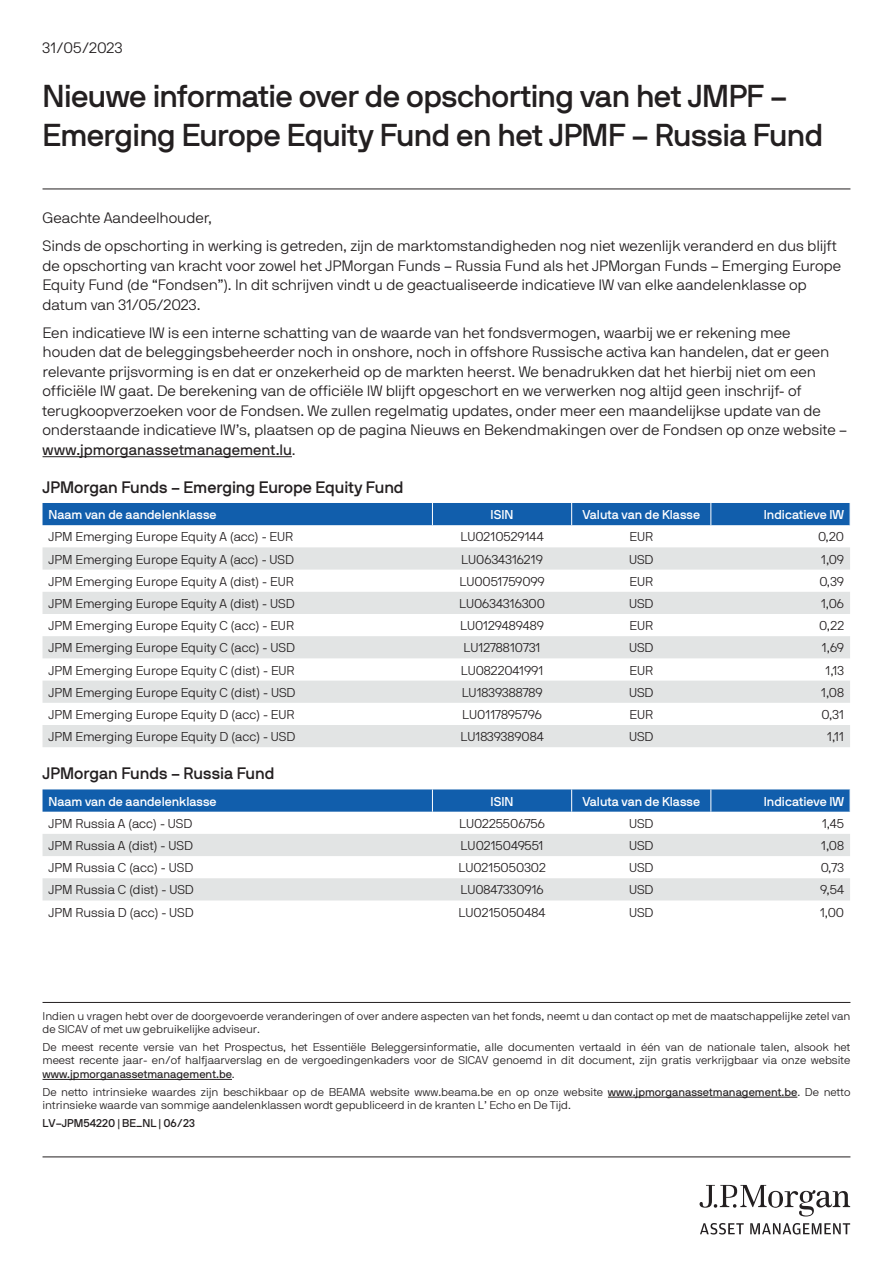
<style>
.page{position:relative;width:893px;height:1263px;background:#fff}
.page>*{position:absolute;margin:0;border:0;box-sizing:border-box;transform-origin:0 0}
.Document_Title_-_Med{font:31.5px/39px "JPMAM Pro Med";letter-spacing:-.02em;color:#231f20}
.Subhead_-_12_14{font:16.5px "JPMAM Pro Med";color:#231f20}
.Body_Light_-_10_13{font:15px/19.5px "JPMAM Pro Lig";letter-spacing:-.005em;color:#231f20}
.Document_Date_-_Ligh{font:15px "JPMAM Pro Lig";color:#231f20}
.Document_Date_-_Ligh-2{font:12.75px "JPMAM Pro Lig";color:#231f20}
.Document_Date_-_Ligh-3{font:12.75px "JPMAM Pro Med";color:#fff}
.Disclaimer{font:11.25px/13.5px "JPMAM Pro Lig";color:#231f20}
.Product_code{font:11.25px "JPMAM Pro Med";color:#231f20}
.s1{font-family:"JPMAM Pro Reg"}
</style>
<div class="page">
<svg style="left:699px;top:1185px;width:151px;height:31px"></svg>
<svg style="left:700px;top:1223px;width:44px;height:11px"></svg>
<svg style="left:750px;top:1223px;width:100px;height:11px"></svg>
<hr style="left:43px;top:1157px;width:807px;height:1px;background:#231f20">
<hr style="left:43px;top:1002px;width:807px;height:1px;background:#231f20">
<hr style="left:43px;top:1079px;width:189px;height:1px;background:#231f20">
<hr style="left:608px;top:1097px;width:189px;height:1px;background:#231f20">
<hr style="left:43px;top:189px;width:807px;height:1px;background:#231f20">
<hr style="left:43px;top:456px;width:249px;height:1px;background:#231f20">
<svg style="left:43px;top:547px;width:807px;height:200px;fill:#e2e4e4"></svg>
<div style="left:43px;top:503px;width:807px;height:22px;background:#115eac"></div>
<svg style="left:43px;top:834px;width:807px;height:66px;fill:#e2e4e4"></svg>
<svg style="left:43px;top:789px;width:807px;height:23px;background:#1a64af"></svg>
<p class="Document_Date_-_Ligh" style="left:43px;top:39px;width:81px">31/05/2023</p>
<h1 class="Document_Title_-_Med" style="left:43px;top:77px;width:782px">Nieuwe informatie over de opschorting van het JMPF –<br>Emerging Europe Equity Fund en het JPMF – Russia Fund</h1>
<p class="Body_Light_-_10_13" style="left:43px;top:208px;width:171px">Geachte Aandeelhouder,</p>
<p class="Body_Light_-_10_13" style="left:43px;top:236px;width:800px">Sinds de opschorting in werking is getreden, zijn de marktomstandigheden nog niet wezenlijk veranderd en dus blijft de opschorting van kracht voor zowel het JPMorgan Funds – Russia Fund als het JPMorgan Funds – Emerging Europe Equity Fund (de “Fondsen”). In dit schrijven vindt u de geactualiseerde indicatieve IW van elke aandelenklasse op datum van 31/05/2023.</p>
<p class="Body_Light_-_10_13" style="left:43px;top:323px;width:806px">Een indicatieve IW is een interne schatting van de waarde van het fondsvermogen, waarbij we er rekening mee houden dat de beleggingsbeheerder noch in onshore, noch in offshore Russische activa kan handelen, dat er geen relevante prijsvorming is en dat er onzekerheid op de markten heerst. We benadrukken dat het hierbij niet om een officiële IW gaat. De berekening van de officiële IW blijft opgeschort en we verwerken nog altijd geen inschrijf- of terugkoopverzoeken voor de Fondsen. We zullen regelmatig updates, onder meer een maandelijkse update van de onderstaande indicatieve IW’s, plaatsen op de pagina Nieuws en Bekendmakingen over de Fondsen op onze website – <span class="s1">www.jpmorganassetmanagement.lu</span>.</p>
<h3 class="Subhead_-_12_14" style="left:43px;top:478px;width:363px">JPMorgan Funds – Emerging Europe Equity Fund</h3>
<p class="Document_Date_-_Ligh-3" style="left:49px;top:507px;width:170px">Naam van de aandelenklasse</p>
<p class="Document_Date_-_Ligh-3" style="left:491px;top:507px;width:24px">ISIN</p>
<p class="Document_Date_-_Ligh-3" style="left:582px;top:507px;width:119px">Valuta van de Klasse</p>
<p class="Document_Date_-_Ligh-3" style="left:764px;top:507px;width:82px">Indicatieve IW</p>
<p class="Document_Date_-_Ligh-2" style="left:49px;top:529px;width:246px">JPM Emerging Europe Equity A (acc) - EUR</p>
<p class="Document_Date_-_Ligh-2" style="left:460px;top:529px;width:85px">LU0210529144</p>
<p class="Document_Date_-_Ligh-2" style="left:629px;top:529px;width:25px">EUR</p>
<p class="Document_Date_-_Ligh-2" style="left:818px;top:529px;width:28px">0,20</p>
<p class="Document_Date_-_Ligh-2" style="left:49px;top:552px;width:247px">JPM Emerging Europe Equity A (acc) - USD</p>
<p class="Document_Date_-_Ligh-2" style="left:461px;top:552px;width:83px">LU0634316219</p>
<p class="Document_Date_-_Ligh-2" style="left:629px;top:552px;width:26px">USD</p>
<p class="Document_Date_-_Ligh-2" style="left:821px;top:552px;width:24px">1,09</p>
<p class="Document_Date_-_Ligh-2" style="left:49px;top:574px;width:247px">JPM Emerging Europe Equity A (dist) - EUR</p>
<p class="Document_Date_-_Ligh-2" style="left:459px;top:574px;width:87px">LU0051759099</p>
<p class="Document_Date_-_Ligh-2" style="left:629px;top:574px;width:25px">EUR</p>
<p class="Document_Date_-_Ligh-2" style="left:819px;top:574px;width:26px">0,39</p>
<p class="Document_Date_-_Ligh-2" style="left:49px;top:596px;width:248px">JPM Emerging Europe Equity A (dist) - USD</p>
<p class="Document_Date_-_Ligh-2" style="left:459px;top:596px;width:88px">LU0634316300</p>
<p class="Document_Date_-_Ligh-2" style="left:629px;top:596px;width:26px">USD</p>
<p class="Document_Date_-_Ligh-2" style="left:821px;top:596px;width:25px">1,06</p>
<p class="Document_Date_-_Ligh-2" style="left:49px;top:618px;width:247px">JPM Emerging Europe Equity C (acc) - EUR</p>
<p class="Document_Date_-_Ligh-2" style="left:460px;top:618px;width:85px">LU0129489489</p>
<p class="Document_Date_-_Ligh-2" style="left:629px;top:618px;width:25px">EUR</p>
<p class="Document_Date_-_Ligh-2" style="left:819px;top:618px;width:26px">0,22</p>
<p class="Document_Date_-_Ligh-2" style="left:49px;top:640px;width:248px">JPM Emerging Europe Equity C (acc) - USD</p>
<p class="Document_Date_-_Ligh-2" style="left:464px;top:640px;width:78px">LU1278810731</p>
<p class="Document_Date_-_Ligh-2" style="left:629px;top:640px;width:26px">USD</p>
<p class="Document_Date_-_Ligh-2" style="left:822px;top:640px;width:24px">1,69</p>
<p class="Document_Date_-_Ligh-2" style="left:49px;top:663px;width:248px">JPM Emerging Europe Equity C (dist) - EUR</p>
<p class="Document_Date_-_Ligh-2" style="left:461px;top:663px;width:84px">LU0822041991</p>
<p class="Document_Date_-_Ligh-2" style="left:629px;top:663px;width:25px">EUR</p>
<p class="Document_Date_-_Ligh-2" style="left:826px;top:663px;width:20px">1,13</p>
<p class="Document_Date_-_Ligh-2" style="left:49px;top:685px;width:248px">JPM Emerging Europe Equity C (dist) - USD</p>
<p class="Document_Date_-_Ligh-2" style="left:462px;top:685px;width:82px">LU1839388789</p>
<p class="Document_Date_-_Ligh-2" style="left:629px;top:685px;width:26px">USD</p>
<p class="Document_Date_-_Ligh-2" style="left:821px;top:685px;width:24px">1,08</p>
<p class="Document_Date_-_Ligh-2" style="left:49px;top:707px;width:247px">JPM Emerging Europe Equity D (acc) - EUR</p>
<p class="Document_Date_-_Ligh-2" style="left:462px;top:707px;width:81px">LU0117895796</p>
<p class="Document_Date_-_Ligh-2" style="left:629px;top:707px;width:25px">EUR</p>
<p class="Document_Date_-_Ligh-2" style="left:821px;top:707px;width:24px">0,31</p>
<p class="Document_Date_-_Ligh-2" style="left:49px;top:729px;width:248px">JPM Emerging Europe Equity D (acc) - USD</p>
<p class="Document_Date_-_Ligh-2" style="left:460px;top:729px;width:85px">LU1839389084</p>
<p class="Document_Date_-_Ligh-2" style="left:629px;top:729px;width:26px">USD</p>
<p class="Document_Date_-_Ligh-2" style="left:827px;top:729px;width:18px">1,11</p>
<h3 class="Subhead_-_12_14" style="left:43px;top:764px;width:233px">JPMorgan Funds – Russia Fund</h3>
<p class="Document_Date_-_Ligh-3" style="left:49px;top:794px;width:170px">Naam van de aandelenklasse</p>
<p class="Document_Date_-_Ligh-3" style="left:491px;top:794px;width:24px">ISIN</p>
<p class="Document_Date_-_Ligh-3" style="left:582px;top:794px;width:119px">Valuta van de Klasse</p>
<p class="Document_Date_-_Ligh-3" style="left:764px;top:794px;width:82px">Indicatieve IW</p>
<p class="Document_Date_-_Ligh-2" style="left:49px;top:816px;width:145px">JPM Russia A (acc) - USD</p>
<p class="Document_Date_-_Ligh-2" style="left:459px;top:816px;width:87px">LU0225506756</p>
<p class="Document_Date_-_Ligh-2" style="left:629px;top:816px;width:26px">USD</p>
<p class="Document_Date_-_Ligh-2" style="left:822px;top:816px;width:24px">1,45</p>
<p class="Document_Date_-_Ligh-2" style="left:49px;top:838px;width:146px">JPM Russia A (dist) - USD</p>
<p class="Document_Date_-_Ligh-2" style="left:461px;top:838px;width:84px">LU0215049551</p>
<p class="Document_Date_-_Ligh-2" style="left:629px;top:838px;width:26px">USD</p>
<p class="Document_Date_-_Ligh-2" style="left:821px;top:838px;width:24px">1,08</p>
<p class="Document_Date_-_Ligh-2" style="left:49px;top:860px;width:146px">JPM Russia C (acc) - USD</p>
<p class="Document_Date_-_Ligh-2" style="left:458px;top:860px;width:89px">LU0215050302</p>
<p class="Document_Date_-_Ligh-2" style="left:629px;top:860px;width:26px">USD</p>
<p class="Document_Date_-_Ligh-2" style="left:821px;top:860px;width:25px">0,73</p>
<p class="Document_Date_-_Ligh-2" style="left:49px;top:883px;width:147px">JPM Russia C (dist) - USD</p>
<p class="Document_Date_-_Ligh-2" style="left:460px;top:883px;width:85px">LU0847330916</p>
<p class="Document_Date_-_Ligh-2" style="left:629px;top:883px;width:26px">USD</p>
<p class="Document_Date_-_Ligh-2" style="left:820px;top:883px;width:25px">9,54</p>
<p class="Document_Date_-_Ligh-2" style="left:49px;top:905px;width:147px">JPM Russia D (acc) - USD</p>
<p class="Document_Date_-_Ligh-2" style="left:459px;top:905px;width:88px">LU0215050484</p>
<p class="Document_Date_-_Ligh-2" style="left:629px;top:905px;width:26px">USD</p>
<p class="Document_Date_-_Ligh-2" style="left:820px;top:905px;width:26px">1,00</p>
<p class="Disclaimer" style="left:43px;top:1009px;width:809px">Indien u vragen hebt over de doorgevoerde veranderingen of over andere aspecten van het fonds, neemt u dan contact op met de maatschappelijke zetel van de SICAV of met uw gebruikelijke adviseur.</p>
<p class="Disclaimer" style="left:43px;top:1040px;width:809px;text-align:justify">De meest recente versie van het Prospectus, het Essentiële Beleggersinformatie, alle documenten vertaald in één van de nationale talen, alsook het meest recente jaar- en/of halfjaarverslag en de vergoedingenkaders voor de SICAV genoemd in dit document, zijn gratis verkrijgbaar via onze website <span class="s1">www.jpmorganassetmanagement.be</span>.</p>
<p class="Disclaimer" style="left:43px;top:1085px;width:809px">De netto intrinsieke waardes zijn beschikbaar op de BEAMA website www.beama.be en op onze website <span class="s1">www.jpmorganassetmanagement.be</span>. De netto intrinsieke waarde van sommige aandelenklassen wordt gepubliceerd in de kranten L’ Echo en De Tijd.</p>
<p class="Product_code" style="left:43px;top:1116px;width:154px">LV–JPM54220 | BE_NL | 06/23</p>
</div>
